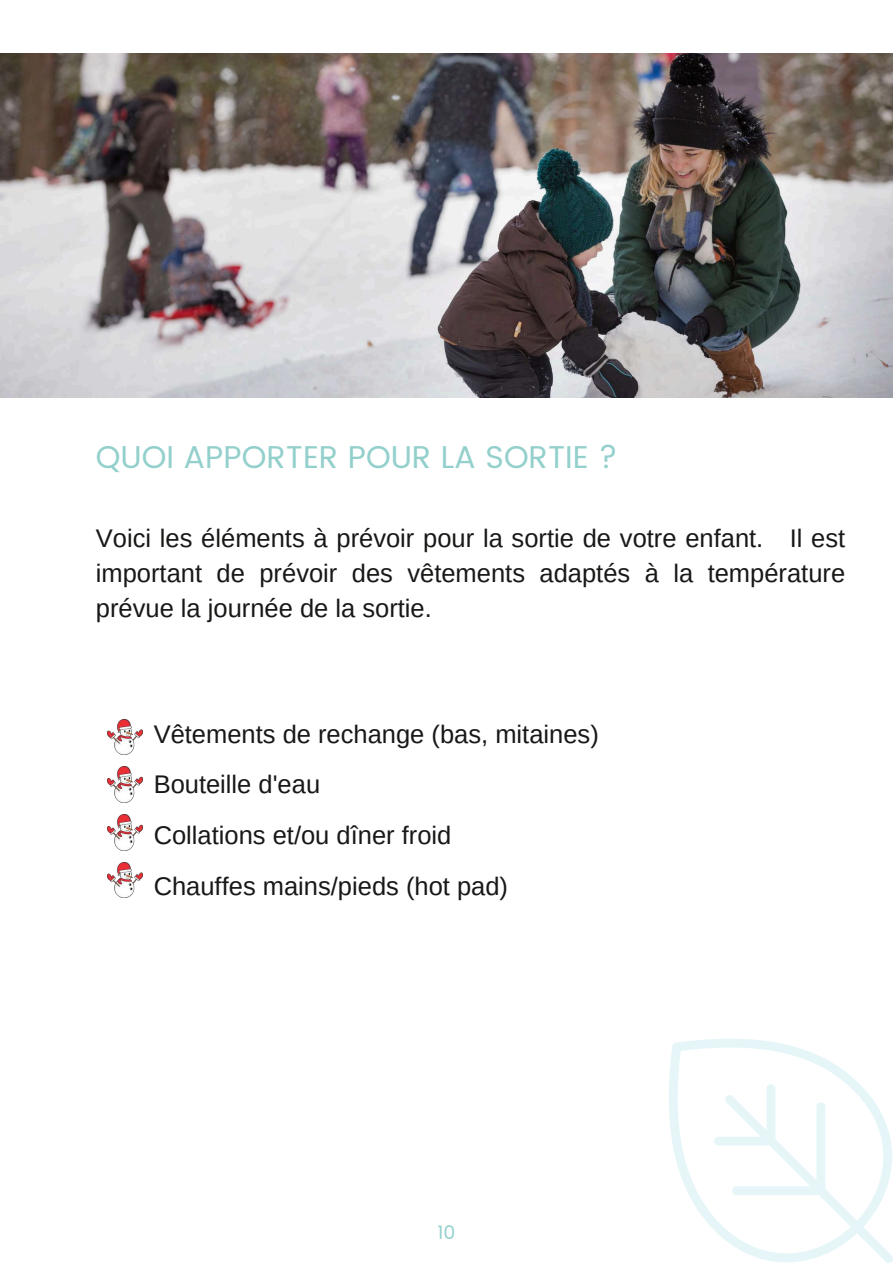
<style>
.page{position:relative;width:893px;height:1263px;background:#fff}
.page>*{position:absolute;margin:0;border:0;box-sizing:border-box;transform-origin:0 0}
.t1{font:31.5px "Poppins";color:#93d0cc}
.t2{font:25.5px/50.6px "Arimo";color:#181817;text-align:justify}
.t3{font:18.75px "Poppins";color:#93d0cc}
</style>
<div class="page">
<img style="left:0;top:53px;width:893px;height:344px">
<svg style="left:669px;top:1039px;width:224px;height:224px"></svg>
<img style="left:107px;top:719px;width:35px;height:36px">
<img style="left:107px;top:767px;width:35px;height:35px">
<img style="left:107px;top:814px;width:35px;height:36px">
<img style="left:107px;top:862px;width:35px;height:36px">
<p class="t1" style="left:96px;top:439px;width:523px">QUOI APPORTER POUR LA SORTIE ?</p>
<p class="t2" style="left:96px;top:520px;width:751px;line-height:35.4px">Voici les éléments à prévoir pour la sortie de votre enfant. Il est important de prévoir des vêtements adaptés à la température prévue la journée de la sortie.</p>
<p class="t2" style="left:154px;top:708px;width:447px;text-align:left">Vêtements de rechange (bas, mitaines)<br>Bouteille d'eau<br>Collations et/ou dîner froid<br>Chauffes mains/pieds (hot pad)</p>
<p class="t3" style="left:437px;top:1222px;width:19px">10</p>
</div>
